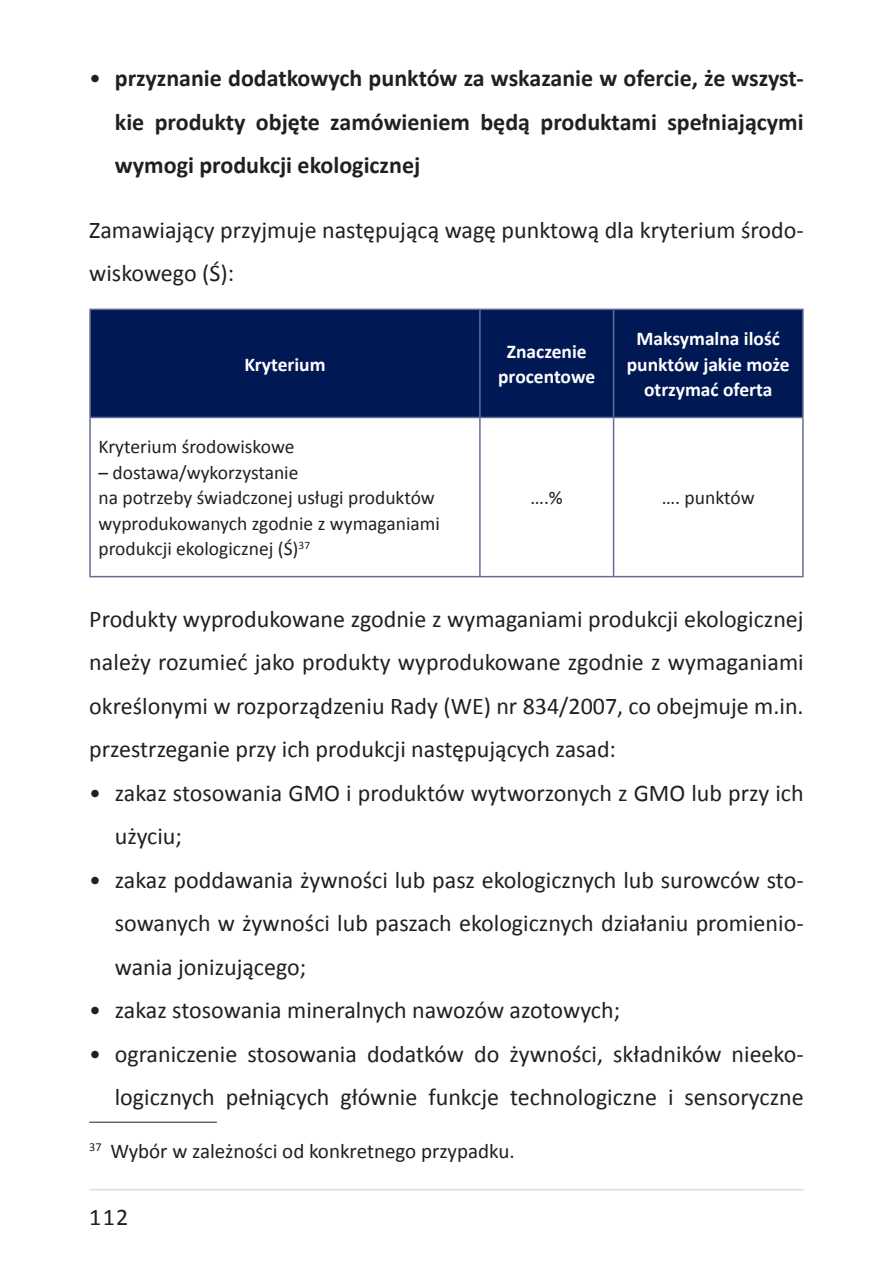
<style>
.page{position:relative;width:893px;height:1263px;background:#fff}
.page>*{position:absolute;margin:0;border:0;box-sizing:border-box;transform-origin:0 0}
.t1{font:24px/43.5px "Calibri";color:#231f20}
.t2{font:700 24px/43.5px "Calibri";color:#231f20;text-align:justify}
.t3{font:21px "Calibri";color:#231f20}
.t4{font:19.5px/25.5px "Calibri";color:#231f20}
.t5{font:700 19.5px/25.5px "Calibri";color:#fff;text-align:center}
.s1{font-weight:400}
</style>
<div class="page">
<hr style="left:89px;top:1189px;width:715px;height:1px;background:#dcdddf">
<div style="left:91px;top:310px;width:711px;height:107px;background:#001954"></div>
<hr style="left:89px;top:309px;width:391px;height:1px;background:#636d98">
<hr style="left:89px;top:310px;width:2px;height:107px;background:#636d98">
<hr style="left:480px;top:309px;width:134px;height:1px;background:#636d98">
<hr style="left:479px;top:310px;width:2px;height:107px;background:#636d98">
<hr style="left:614px;top:309px;width:190px;height:1px;background:#636d98">
<hr style="left:613px;top:310px;width:1px;height:107px;background:#636d98">
<hr style="left:802px;top:310px;width:2px;height:107px;background:#636d98">
<hr style="left:89px;top:417px;width:391px;height:1px;background:#636d98">
<hr style="left:89px;top:418px;width:2px;height:158px;background:#636d98">
<hr style="left:480px;top:417px;width:134px;height:1px;background:#636d98">
<hr style="left:479px;top:418px;width:2px;height:158px;background:#636d98">
<hr style="left:614px;top:417px;width:190px;height:1px;background:#636d98">
<hr style="left:613px;top:418px;width:1px;height:158px;background:#636d98">
<hr style="left:802px;top:418px;width:2px;height:158px;background:#636d98">
<hr style="left:89px;top:576px;width:391px;height:1px;background:#636d98">
<hr style="left:480px;top:576px;width:134px;height:1px;background:#636d98">
<hr style="left:614px;top:576px;width:190px;height:1px;background:#636d98">
<hr style="left:89px;top:1122px;width:128px;height:1px;background:#231f20">
<p class="t2" style="left:115px;top:55px;width:690px;text-indent:-26px"><span class="s1">•</span> przyznanie dodatkowych punktów za wskazanie w ofercie, że wszyst&shy;kie produkty objęte zamówieniem będą produktami spełniającymi wymogi produkcji ekologicznej</p>
<p class="t1" style="left:89px;top:207px;width:716px">Zamawiający przyjmuje następującą wagę punktową dla kryterium środo&shy;wiskowego (Ś):</p>
<p class="t5" style="left:244px;top:351px;width:83px">Kryterium</p>
<p class="t4" style="left:99px;top:434px;width:197px">Kryterium środowiskowe</p>
<p class="t4" style="left:99px;top:459px;width:343px">– dostawa/wykorzystanie<br>na potrzeby świadczonej usługi produktów wyprodukowanych zgodnie z wymaganiami produkcji ekologicznej (Ś)<sup>37</sup></p>
<p class="t5" style="left:498px;top:338px;width:99px">Znaczenie procentowe</p>
<p class="t5" style="left:627px;top:325px;width:164px">Maksymalna ilość punktów jakie może otrzymać oferta</p>
<p class="t4" style="left:531px;top:485px;width:34px">….%</p>
<p class="t4" style="left:662px;top:485px;width:94px">…. punktów</p>
<p class="t1" style="left:89px;top:596px;width:716px;text-align:justify">Produkty wyprodukowane zgodnie z wymaganiami produkcji ekologicznej należy rozumieć jako produkty wyprodukowane zgodnie z wymaganiami określonymi w rozporządzeniu Rady (WE) nr 834/2007, co obejmuje m.in. przestrzeganie przy ich produkcji następujących zasad:<sup>37</sup></p>
<p class="t1" style="left:115px;top:770px;width:690px;text-indent:-26px">• zakaz stosowania GMO i produktów wytworzonych z GMO lub przy ich użyciu;</p>
<p class="t1" style="left:115px;top:857px;width:690px;text-align:justify;text-indent:-26px">• zakaz poddawania żywności lub pasz ekologicznych lub surowców sto&shy;sowanych w żywności lub paszach ekologicznych działaniu promienio&shy;wania jonizującego;</p>
<p class="t1" style="left:89px;top:988px;width:532px">• zakaz stosowania mineralnych nawozów azotowych;</p>
<p class="t1" style="left:89px;top:1031px;width:716px;text-align:right">• ograniczenie stosowania dodatków do żywności, składników nieeko&shy;logicznych pełniących głównie funkcje technologiczne i sensoryczne</p>
<p class="t3" style="left:89px;top:1136px;width:427px"><sup>37</sup> Wybór w zależności od konkretnego przypadku.</p>
<p class="t1" style="left:89px;top:1195px;width:40px">112</p>
</div>
